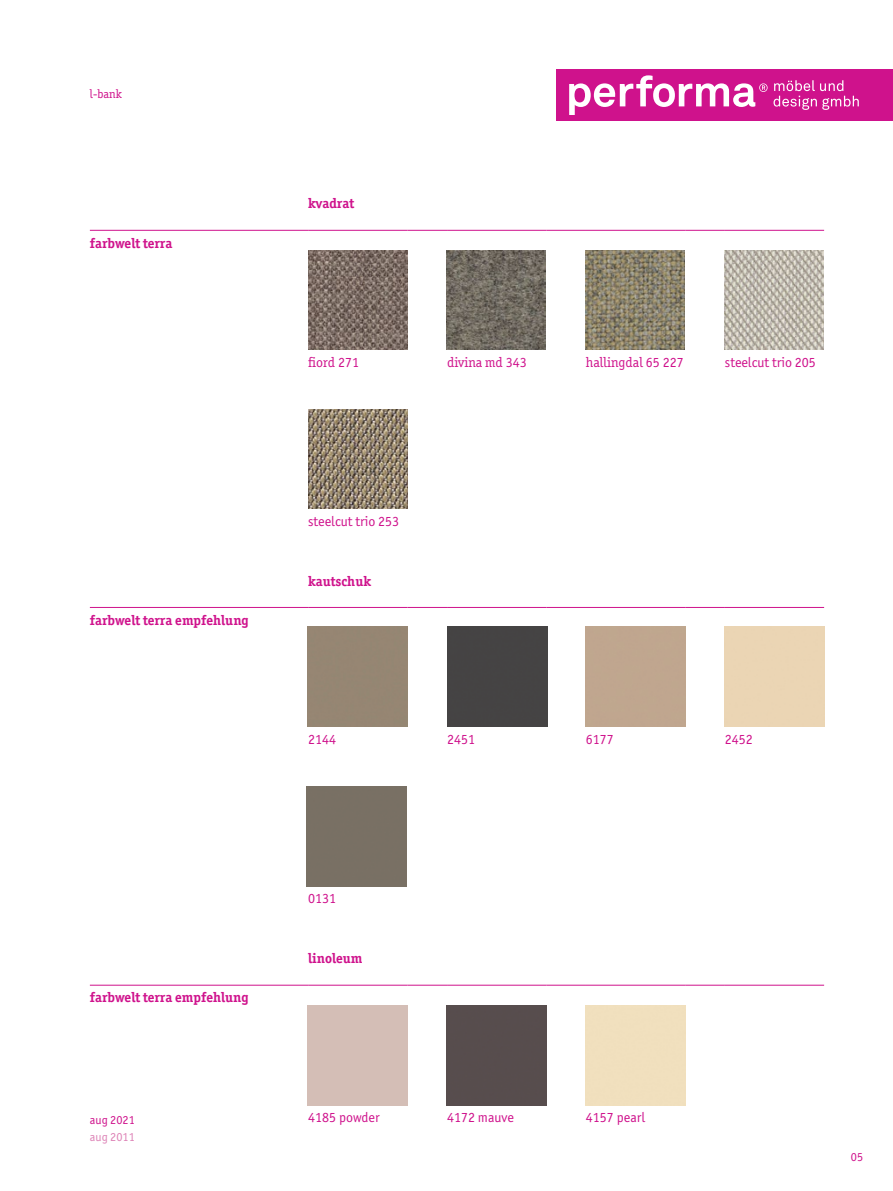
<style>
.page{position:relative;width:893px;height:1191px;background:#fff}
.page>*{position:absolute;margin:0;border:0;box-sizing:border-box;transform-origin:0 0}
.t1{font:700 14px "Officina Serif ITC Pro";color:#cf128c}
.t2{font:14px "Officina Sans ITC Pro";color:#cf128c}
.t3{font:14px "Officina Serif ITC Pro";color:#cf128c}
.t4{font:12.25px "Officina Sans ITC Pro";color:#cf128c}
.t5{font:12.25px "Officina Sans ITC Pro";color:#dd82b6}
.t6{font:12.25px "Officina Serif ITC Pro";color:#cf128c}
</style>
<div class="page">
<hr style="left:90px;top:230px;width:218px;height:1px;background:#cf128c">
<hr style="left:308px;top:230px;width:99px;height:1px;background:#cf128c">
<hr style="left:407px;top:230px;width:40px;height:1px;background:#cf128c">
<hr style="left:447px;top:230px;width:99px;height:1px;background:#cf128c">
<hr style="left:546px;top:230px;width:40px;height:1px;background:#cf128c">
<hr style="left:586px;top:230px;width:99px;height:1px;background:#cf128c">
<hr style="left:685px;top:230px;width:40px;height:1px;background:#cf128c">
<hr style="left:725px;top:230px;width:99px;height:1px;background:#cf128c">
<hr style="left:90px;top:607px;width:218px;height:1px;background:#cf128c">
<hr style="left:308px;top:607px;width:99px;height:1px;background:#cf128c">
<hr style="left:407px;top:607px;width:40px;height:1px;background:#cf128c">
<hr style="left:447px;top:607px;width:99px;height:1px;background:#cf128c">
<hr style="left:546px;top:607px;width:40px;height:1px;background:#cf128c">
<hr style="left:586px;top:607px;width:99px;height:1px;background:#cf128c">
<hr style="left:685px;top:607px;width:40px;height:1px;background:#cf128c">
<hr style="left:725px;top:607px;width:99px;height:1px;background:#cf128c">
<hr style="left:90px;top:985px;width:218px;height:1px;background:#cf128c">
<hr style="left:308px;top:985px;width:99px;height:1px;background:#cf128c">
<hr style="left:407px;top:985px;width:40px;height:1px;background:#cf128c">
<hr style="left:447px;top:985px;width:99px;height:1px;background:#cf128c">
<hr style="left:546px;top:985px;width:40px;height:1px;background:#cf128c">
<hr style="left:586px;top:985px;width:99px;height:1px;background:#cf128c">
<hr style="left:685px;top:985px;width:40px;height:1px;background:#cf128c">
<hr style="left:725px;top:985px;width:99px;height:1px;background:#cf128c">
<img style="left:446px;top:251px;width:100px;height:99px">
<img style="left:585px;top:251px;width:100px;height:99px">
<img style="left:309px;top:409px;width:99px;height:99px">
<img style="left:309px;top:251px;width:99px;height:99px">
<img style="left:724px;top:251px;width:99px;height:99px">
<div style="left:446px;top:1005px;width:100px;height:100px;background:#574d4d"></div>
<div style="left:307px;top:786px;width:100px;height:100px;background:#797064"></div>
<div style="left:447px;top:626px;width:100px;height:100px;background:#454344"></div>
<div style="left:556px;top:69px;width:337px;height:52px;background:#cf128c"></div>
<svg style="left:569px;top:75px;width:290px;height:40px"></svg>
<p class="t6" style="left:90px;top:87px;width:33px">l-bank</p>
<p class="t1" style="left:90px;top:235px;width:84px">farbwelt terra</p>
<p class="t1" style="left:90px;top:612px;width:161px">farbwelt terra empfehlung</p>
<p class="t1" style="left:90px;top:989px;width:161px">farbwelt terra empfehlung</p>
<p class="t4" style="left:90px;top:1112px;width:46px">aug 2021</p>
<p class="t5" style="left:90px;top:1130px;width:46px">aug 2011</p>
<p class="t1" style="left:308px;top:195px;width:47px">kvadrat</p>
<p class="t3" style="left:308px;top:354px;width:52px">fiord 271</p>
<p class="t3" style="left:447px;top:354px;width:81px">divina md 343</p>
<p class="t3" style="left:586px;top:354px;width:99px">hallingdal 65 227</p>
<p class="t2" style="left:725px;top:354px;width:93px">steelcut trio 205</p>
<p class="t2" style="left:308px;top:513px;width:93px">steelcut trio 253</p>
<p class="t1" style="left:308px;top:572px;width:64px">kautschuk</p>
<p class="t2" style="left:308px;top:731px;width:29px">2144</p>
<p class="t2" style="left:447px;top:731px;width:29px">2451</p>
<p class="t2" style="left:586px;top:731px;width:29px">6177</p>
<p class="t2" style="left:725px;top:731px;width:29px">2452</p>
<p class="t3" style="left:308px;top:890px;width:29px">0131</p>
<p class="t1" style="left:308px;top:949px;width:56px">linoleum</p>
<p class="t2" style="left:308px;top:1108px;width:73px">4185 powder</p>
<p class="t2" style="left:447px;top:1108px;width:68px">4172 mauve</p>
<p class="t2" style="left:586px;top:1108px;width:61px">4157 pearl</p>
<p class="t4" style="left:851px;top:1149px;width:14px">05</p>
</div>
